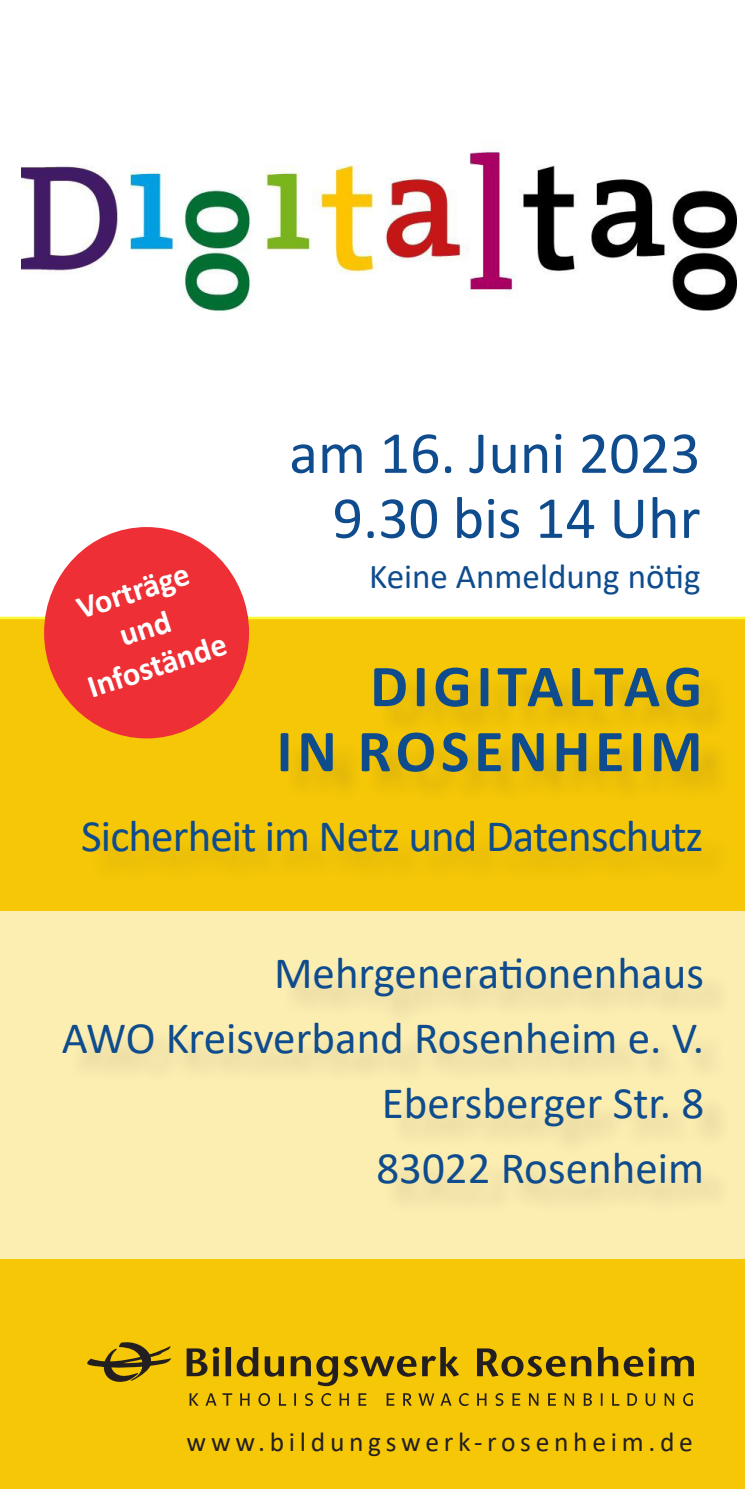
<style>
.page{position:relative;width:745px;height:1489px;background:#fff}
.page>*{position:absolute;margin:0;border:0;box-sizing:border-box;transform-origin:0 0}
.t1{font:60px/65px "Calibri";color:#0f4c8d;text-align:right}
.t2{font:700 60px/65px "Calibri";letter-spacing:.08em;color:#0f4c8d;text-align:right}
.t3{font:45px/65px "Calibri";color:#0f4c8d;text-align:right}
.t4{font:45px "Calibri";letter-spacing:-.02em;color:#0f4c8d}
.t5{font:35px "Calibri";color:#0f4c8d}
.t6{font:700 32.5px/39px "Calibri";color:#fff;text-align:center}
.t7{font:27.5px "Calibri";letter-spacing:.17em;color:#231f20}
</style>
<div class="page">
<div style="left:0;top:0;width:744px;height:1488px;background:#f6c707"></div>
<svg style="left:0;top:0;width:744px;height:619px"></svg>
<div style="left:0;top:911px;width:744px;height:347px;background:#fcedb1"></div>
<svg style="left:186px;top:1347px;width:507px;height:38px"></svg>
<svg style="left:87px;top:1342px;width:84px;height:40px"></svg>
<svg style="left:189px;top:1393px;width:503px;height:12px"></svg>
<div style="left:44px;top:527px;width:205px;height:211px;background:#ee3036;border-radius:50%"></div>
<div style="left:0;top:60px;width:369px;height:95px;background:#fff"></div>
<div style="left:519px;top:281px;width:140px;height:95px;background:#fff"></div>
<p class="t6" style="left:58px;top:594px;width:146px;rotate:-18deg">Vorträge und<br>Infostände</p>
<h1 class="t1" style="left:289px;top:419px;width:412px">am 16. Juni 2023<br>9.30 bis 14 Uhr</h1>
<p class="t5" style="left:369px;top:552px;width:333px">Keine Anmeldung nötig</p>
<h1 class="t2" style="left:276px;top:653px;width:427px">DIGITALTAG<br>IN ROSENHEIM</h1>
<p class="t4" style="left:81px;top:805px;width:623px">Sicherheit im Netz und Datenschutz</p>
<p class="t3" style="left:62px;top:939px;width:643px">Mehrgenerationenhaus<br>AWO Kreisverband Rosenheim e. V.<br>Ebersberger Str. 8<br>83022 Rosenheim</p>
<p class="t7" style="left:186px;top:1422px;width:507px">www.bildungswerk-rosenheim.de</p>
</div>
